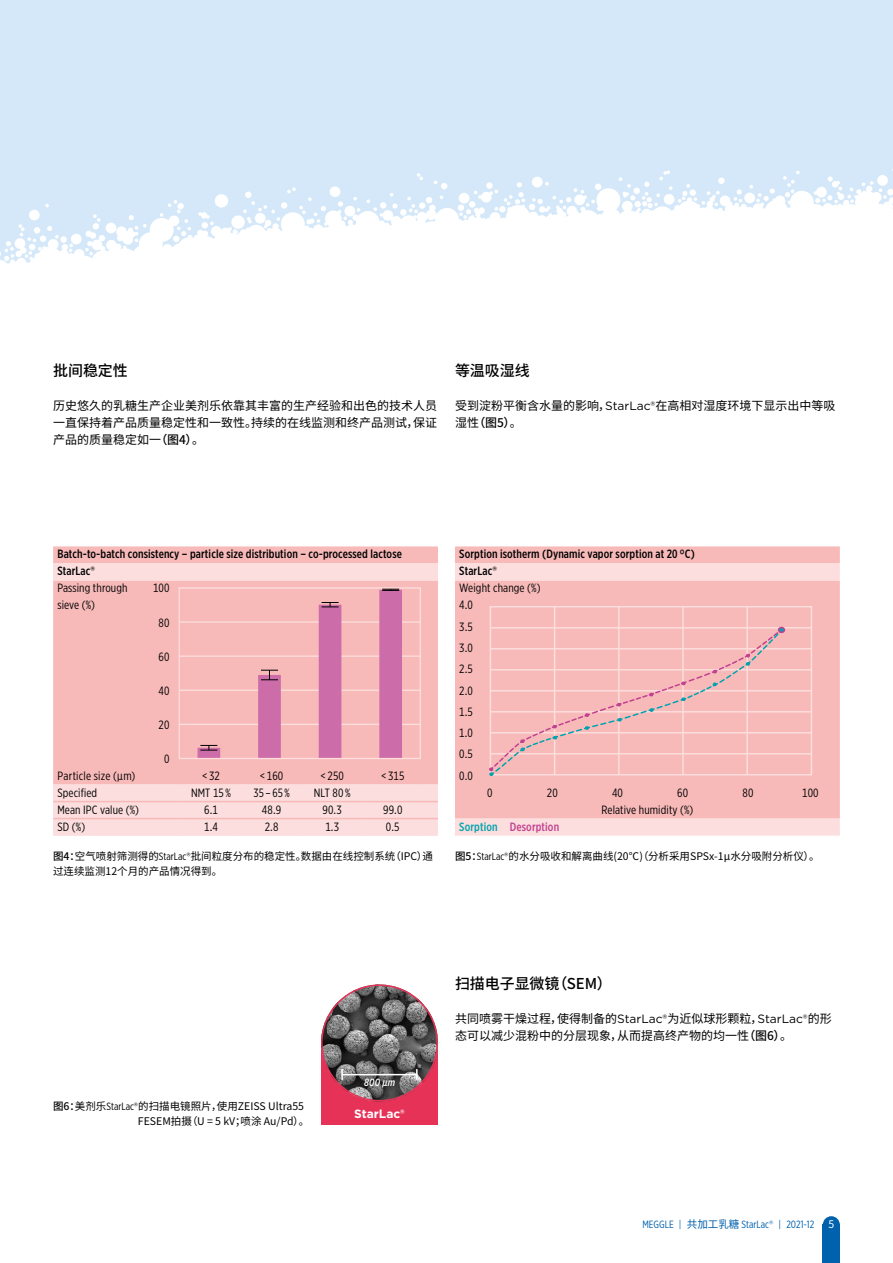
<style>
.page{position:relative;width:893px;height:1263px;background:#fff}
.page>*{position:absolute;margin:0;border:0;box-sizing:border-box;transform-origin:0 0}
.t1{font:500 15px "Noto Sans CJ Ksc";letter-spacing:-.005em;color:#000}
.t2{font:12px/17px "Noto Sans CJ Ksc";color:#000}
.t3{font:12px/21.3px "Gotham X Narrow";letter-spacing:.01em;color:#000;text-align:justify}
.t4{font:500 12px/17px "Gotham X Narrow";letter-spacing:.01em;color:#000}
.t5{font:500 12px "Gotham X Narrow";letter-spacing:.01em;color:#c14091}
.t6{font:700 12px "Gotham";color:#fff}
.t7{font:10.5px/15px "Noto Sans CJ Ksc";color:#000}
.t8{font:italic 10.5px/15px "Gotham X Narrow";letter-spacing:.015em;color:#000}
.t9{font:10.5px "Gotham X Narrow";color:#0061ad}
.t10{font:italic 500 10.5px "Gotham X Narrow";color:#fff}
.t11{font:10.5px "Noto Sans CJ Ksc";color:#fff}
.s1{font-weight:500}
.s2{font-family:"Gotham"}
.s3{font-weight:400}
.s4{color:#00a3af}
.s5{font-family:"Gotham X Narrow"}
.s6{font-family:"Noto Sans CJ Ksc"}
</style>
<div class="page">
<div style="left:0;top:0;width:893px;height:455px;background:#d4e8f9"></div>
<svg style="left:0;top:169px;width:893px;height:286px;background:#f8fbfe"></svg>
<div style="left:823px;top:1225px;width:17px;height:38px;background:#0061ad"></div>
<div style="left:823px;top:1216px;width:17px;height:17px;background:#0061ad;border-radius:50%"></div>
<div style="left:53px;top:546px;width:385px;height:17px;background:#f7bab9"></div>
<svg style="left:53px;top:563px;width:385px;height:273px;background:#f8c4c3"></svg>
<hr style="left:53px;top:801px;width:96px;height:1px;background:#f7bab9">
<hr style="left:149px;top:801px;width:30px;height:1px;background:#f7bab9">
<hr style="left:179px;top:801px;width:60px;height:1px;background:#f7bab9">
<hr style="left:239px;top:801px;width:61px;height:1px;background:#f7bab9">
<hr style="left:300px;top:801px;width:60px;height:1px;background:#f7bab9">
<hr style="left:360px;top:801px;width:61px;height:1px;background:#f7bab9">
<svg style="left:421px;top:801px;width:17px;height:1px"></svg>
<hr style="left:53px;top:818px;width:96px;height:1px;background:#f7bab9">
<hr style="left:149px;top:818px;width:30px;height:1px;background:#f7bab9">
<hr style="left:179px;top:818px;width:60px;height:1px;background:#f7bab9">
<hr style="left:239px;top:818px;width:61px;height:1px;background:#f7bab9">
<hr style="left:300px;top:818px;width:60px;height:1px;background:#f7bab9">
<hr style="left:360px;top:818px;width:61px;height:1px;background:#f7bab9">
<svg style="left:421px;top:818px;width:17px;height:1px"></svg>
<div style="left:179px;top:587px;width:242px;height:172px;border:1px solid #fbdedd"></div>
<hr style="left:179px;top:621px;width:241px;height:2px;background:#fbdedd">
<hr style="left:179px;top:655px;width:241px;height:2px;background:#fbdedd">
<hr style="left:179px;top:690px;width:241px;height:1px;background:#fbdedd">
<hr style="left:179px;top:724px;width:241px;height:1px;background:#fbdedd">
<div style="left:198px;top:748px;width:22px;height:10px;background:#cc6da9"></div>
<div style="left:258px;top:675px;width:23px;height:83px;background:#cc6da9"></div>
<div style="left:319px;top:605px;width:22px;height:153px;background:#cc6da9"></div>
<div style="left:379px;top:590px;width:23px;height:168px;background:#cc6da9"></div>
<svg style="left:200px;top:745px;width:17px;height:6px"></svg>
<svg style="left:261px;top:670px;width:17px;height:10px"></svg>
<svg style="left:322px;top:602px;width:17px;height:5px"></svg>
<svg style="left:382px;top:589px;width:17px;height:2px"></svg>
<div style="left:455px;top:546px;width:385px;height:17px;background:#f7bab9"></div>
<svg style="left:455px;top:563px;width:385px;height:273px;background:#f7c2c1"></svg>
<div style="left:490px;top:606px;width:322px;height:169px;border:2px solid #fbdedd"></div>
<hr style="left:554px;top:607px;width:1px;height:168px;background:#fbdedd">
<hr style="left:618px;top:607px;width:2px;height:168px;background:#fbdedd">
<hr style="left:682px;top:607px;width:2px;height:168px;background:#fbdedd">
<hr style="left:746px;top:607px;width:2px;height:168px;background:#fbdedd">
<hr style="left:490px;top:627px;width:321px;height:1px;background:#fbdedd">
<hr style="left:490px;top:648px;width:321px;height:1px;background:#fbdedd">
<hr style="left:490px;top:669px;width:321px;height:1px;background:#fbdedd">
<hr style="left:490px;top:690px;width:321px;height:1px;background:#fbdedd">
<hr style="left:490px;top:711px;width:321px;height:1px;background:#fbdedd">
<hr style="left:490px;top:732px;width:321px;height:1px;background:#fbdedd">
<hr style="left:490px;top:753px;width:321px;height:1px;background:#fbdedd">
<svg style="left:489px;top:627px;width:295px;height:149px;background:#f4bcbc"></svg>
<div style="left:778px;top:627px;width:7px;height:6px;border:2px solid #c14091;border-radius:50%"></div>
<div style="left:321px;top:1044px;width:117px;height:81px;background:#e73257"></div>
<img style="left:321px;top:984px;width:117px;height:117px;border-radius:58px">
<div style="left:321px;top:984px;width:117px;height:117px;border:2px solid #e73257;border-radius:50%"></div>
<hr style="left:342px;top:1074px;width:75px;height:1px;background:#fff">
<svg style="left:341px;top:1069px;width:2px;height:10px"></svg>
<svg style="left:416px;top:1069px;width:2px;height:10px"></svg>
<p class="t1" style="left:53px;top:362px;width:76px">批间稳定性</p>
<p class="t2" style="left:53px;top:398px;width:386px;text-align:justify">历史悠久的乳糖生产企业美剂乐依靠其丰富的生产经验和出色的技术人员一直保持着产品质量稳定性和一致性。持续的在线监测和终产品测试，保证产品的质量稳定如一<span class="s1">（图4）</span>。</p>
<p class="t1" style="left:455px;top:362px;width:76px">等温吸湿线</p>
<p class="t2" style="left:455px;top:398px;width:382px">受到淀粉平衡含水量的影响，<span class="s2">StarLac®</span>在高相对湿度环境下显示出中等吸湿性<span class="s1">（图5）</span>。</p>
<p class="t4" style="left:459px;top:546px;width:237px">Sorption isotherm (Dynamic vapor sorption at 20 °C)<br>StarLac<span class="s2">®<br></span><span class="s3">Weight change (%)<br>4.0</span></p>
<p class="t3" style="left:459px;top:616px;width:15px">3.5<br>3.0<br>2.5<br>2.0<br>1.5<br>1.0<br>0.5<br>0.0</p>
<p class="t3" style="left:487px;top:781px;width:7px">0</p>
<p class="t3" style="left:547px;top:781px;width:12px">20</p>
<p class="t3" style="left:612px;top:781px;width:12px">40</p>
<p class="t3" style="left:677px;top:781px;width:12px">60</p>
<p class="t3" style="left:742px;top:781px;width:12px">80</p>
<p class="t3" style="left:802px;top:781px;width:18px">100</p>
<p class="t3" style="left:601px;top:798px;width:93px">Relative humidity (%)</p>
<p class="t5" style="left:459px;top:819px;width:101px"><span class="s4">Sorption</span> Desorption</p>
<p class="t4" style="left:57px;top:546px;width:346px">Batch-to-batch consistency – particle size distribution – co-processed lactose<br>StarLac<span class="s2">®<br></span><span class="s3">Passing through<br>sieve (%)</span></p>
<p class="t3" style="left:153px;top:577px;width:18px">100</p>
<p class="t3" style="left:159px;top:611px;width:12px">80</p>
<p class="t3" style="left:159px;top:645px;width:12px">60</p>
<p class="t3" style="left:159px;top:679px;width:12px">40</p>
<p class="t3" style="left:159px;top:713px;width:12px">20</p>
<p class="t3" style="left:164px;top:747px;width:7px">0</p>
<p class="t3" style="left:57px;top:764px;width:79px">Particle size (µm)</p>
<p class="t3" style="left:202px;top:764px;width:19px">&lt; 32</p>
<p class="t3" style="left:260px;top:764px;width:25px">&lt; 160</p>
<p class="t3" style="left:320px;top:764px;width:25px">&lt; 250</p>
<p class="t3" style="left:381px;top:764px;width:25px">&lt; 315</p>
<p class="t3" style="left:57px;top:781px;width:41px">Specified</p>
<p class="t3" style="left:191px;top:781px;width:41px">NMT 15 %</p>
<p class="t3" style="left:253px;top:781px;width:38px">35 – 65 %</p>
<p class="t3" style="left:314px;top:781px;width:38px">NLT 80 %</p>
<p class="t3" style="left:57px;top:798px;width:83px">Mean IPC value (%)</p>
<p class="t3" style="left:204px;top:798px;width:15px">6.1</p>
<p class="t3" style="left:262px;top:798px;width:21px">48.9</p>
<p class="t3" style="left:323px;top:798px;width:21px">90.3</p>
<p class="t3" style="left:383px;top:798px;width:21px">99.0</p>
<p class="t3" style="left:57px;top:815px;width:29px">SD (%)</p>
<p class="t3" style="left:204px;top:815px;width:15px">1.4</p>
<p class="t3" style="left:265px;top:815px;width:15px">2.8</p>
<p class="t3" style="left:325px;top:815px;width:15px">1.3</p>
<p class="t3" style="left:386px;top:815px;width:15px">0.5</p>
<p class="t8" style="left:57px;top:853px;width:334px">Data obtained from a permanent in-process-control (IPC) of subsequent batches over a time period of 12 months.</p>
<p class="t7" style="left:53px;top:849px;width:381px"><span class="s1">图4：</span>空气喷射筛测得的<span class="s5">StarLac</span><span class="s2">®</span>批间粒度分布的稳定性。数据由在线控制系统（IPC）通</p>
<p class="t7" style="left:455px;top:849px;width:366px"><span class="s1">图5：</span><span class="s5">StarLac</span><span class="s2">®</span>的水分吸收和解离曲线(20°C)（分析采用SPSx-1μ水分吸附分析仪）。</p>
<p class="t7" style="left:53px;top:864px;width:171px">过连续监测12个月的产品情况得到。</p>
<p class="t7" style="left:138px;top:1099px;width:173px;text-indent:-85px"><span class="s1">图6：</span>美剂乐<span class="s5">StarLac</span><span class="s2">®</span>的扫描电镜照片，使用ZEISS Ultra55<br>FESEM拍摄（U = 5 kV；喷涂 Au/Pd）。</p>
<p class="t10" style="left:364px;top:1076px;width:33px">800 µm</p>
<p class="t6" style="left:354px;top:1106px;width:52px">StarLac<span class="s1">®</span></p>
<p class="t1" style="left:455px;top:975px;width:158px">扫描电子显微镜（SEM）</p>
<p class="t2" style="left:455px;top:1010px;width:378px">共同喷雾干燥过程，使得制备的<span class="s2">StarLac®</span>为近似球形颗粒，<span class="s2">StarLac®</span>的形态可以减少混粉中的分层现象，从而提高终产物的均一性<span class="s1">（图6）</span>。</p>
<p class="t9" style="left:642px;top:1218px;width:173px">MEGGLE | <span class="s6">共加工乳糖</span> StarLac<span class="s2">®</span> | 2021-12</p>
<p class="t11" style="left:828px;top:1218px;width:7px">5</p>
</div>
